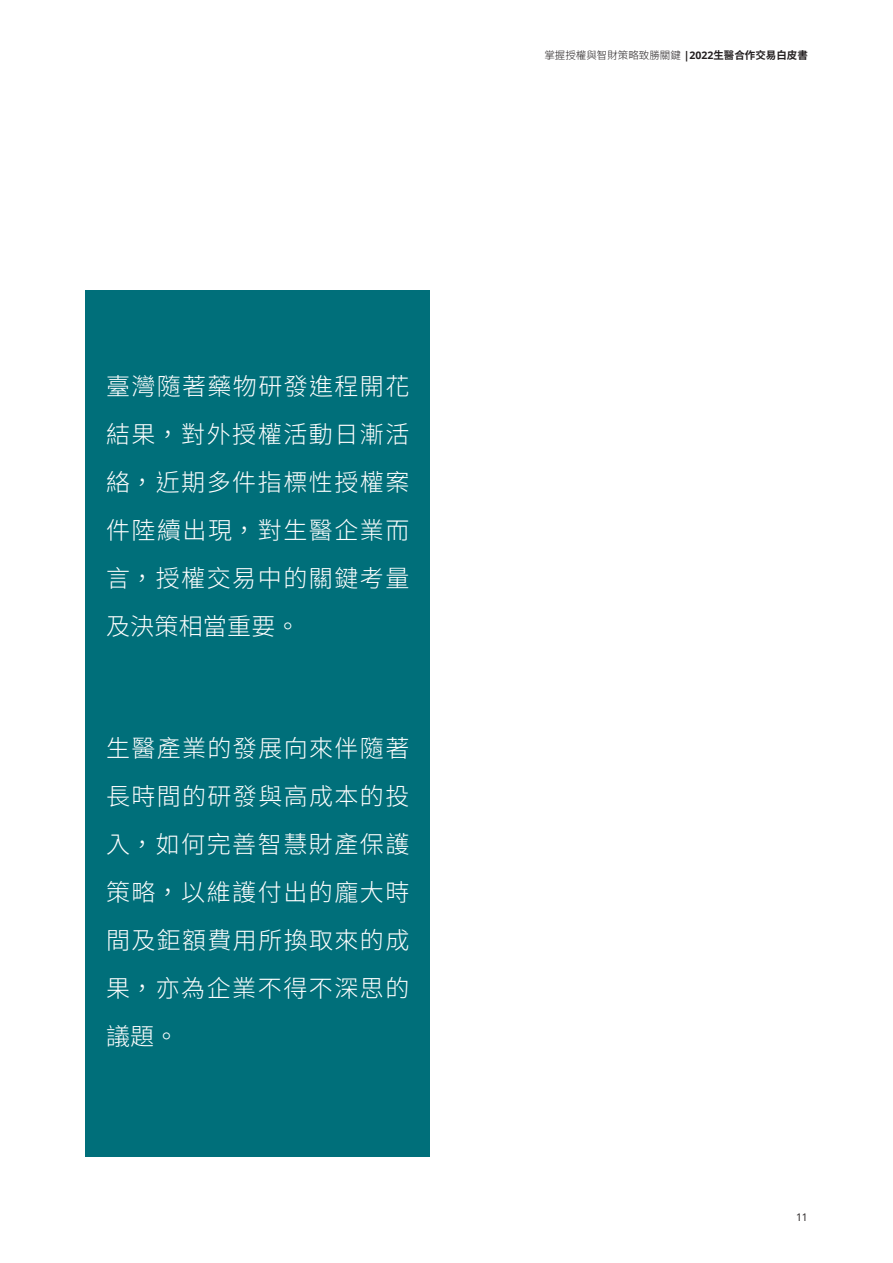
<style>
.page{position:relative;width:893px;height:1263px;background:#fff}
.page>*{position:absolute;margin:0;border:0;box-sizing:border-box;transform-origin:0 0}
.內文{font:300 24px/48px "Noto Sans CJ Ktc";letter-spacing:.065em;color:#fff;text-align:justify}
.t1{font:300 10.5px "Noto Sans CJ Ktc";color:#231f20}
.t2{font:10.5px "Open Sans";color:#231f20}
.s1{font-family:"Open Sans";font-weight:700}
.s2{font-weight:700}
</style>
<div class="page">
<div style="left:85px;top:290px;width:344px;height:867px;background:#006f7a"></div>
<p class="內文" style="left:106px;top:363px;width:305px">臺灣隨著藥物研發進程開花結果，對外授權活動日漸活絡，近期多件指標性授權案件陸續出現，對生醫企業而言，授權交易中的關鍵考量及決策相當重要。</p>
<p class="內文" style="left:106px;top:724px;width:305px">生醫產業的發展向來伴隨著長時間的研發與高成本的投入，如何完善智慧財產保護策略，以維護付出的龐大時間及鉅額費用所換取來的成果，亦為企業不得不深思的議題。</p>
<p class="t1" style="left:544px;top:50px;width:265px">掌握授權與智財策略致勝關鍵 <span class="s1">|2022</span><span class="s2">生醫合作交易白皮書</span></p>
<p class="t2" style="left:796px;top:1210px;width:13px">11</p>
</div>
